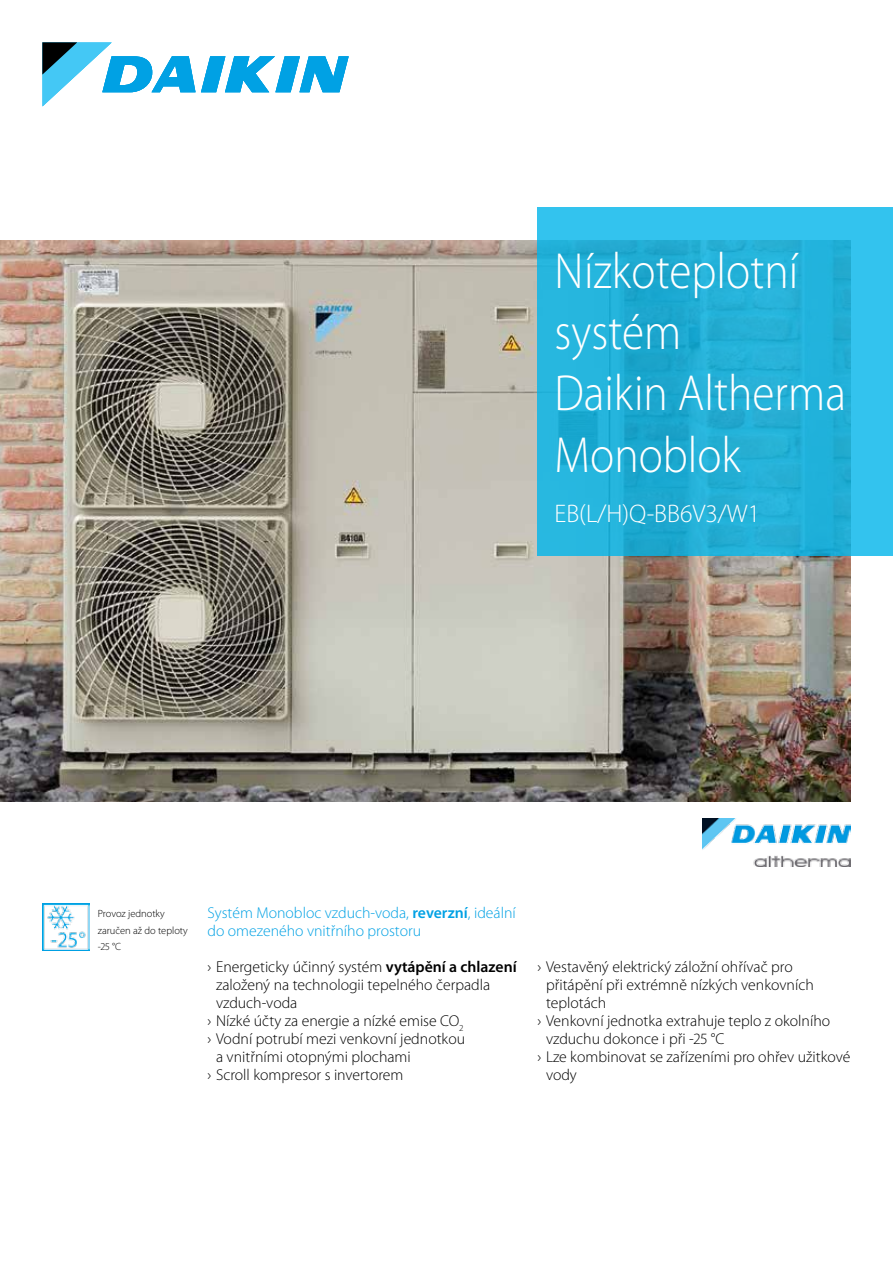
<style>
.page{position:relative;width:893px;height:1263px;background:#fff}
.page>*{position:absolute;margin:0;border:0;box-sizing:border-box;transform-origin:0 0}
.t1{font:300 51px/61.2px "Myriad Pro";color:#fff;scale:.89 1}
.t2{font:300 25.5px "Myriad Pro";color:#fff}
.t3{font:300 15.75px "Myriad Pro";color:#000}
.t4{font:300 15.75px/18px "Myriad Pro";color:#00a1e4}
.t5{font:300 10.5px/16.5px "Myriad Pro";color:#000}
.s1{font-weight:600}
</style>
<div class="page">
<svg style="left:43px;top:43px;width:306px;height:63px"></svg>
<img style="left:702px;top:819px;width:148px;height:48px">
<img style="left:43px;top:903px;width:46px;height:47px">
<img style="left:0;top:241px;width:850px;height:561px">
<svg style="left:537px;top:208px;width:356px;height:348px;fill:#25b3db"></svg>
<h1 class="t1" style="left:554px;top:241px;width:329px">Nízkoteplotní systém<br>Daikin Altherma<br>Monoblok</h1>
<h2 class="t2" style="left:554px;top:499px;width:207px">EB(L/H)Q-BB6V3/W1</h2>
<p class="t5" style="left:98px;top:905px;width:92px">Provoz jednotky zaručen až do teploty -25 °C</p>
<p class="t4" style="left:207px;top:904px;width:310px">Systém Monobloc vzduch-voda, <span class="s1">reverzní</span>, ideální do omezeného vnitřního prostoru</p>
<p class="t3" style="left:207px;top:958px;width:311px">› Energeticky účinný systém <span class="s1">vytápění a chlazení</span></p>
<p class="t3" style="left:216px;top:976px;width:276px">založený na technologii tepelného čerpadla</p>
<p class="t3" style="left:216px;top:994px;width:83px">vzduch-voda</p>
<p class="t3" style="left:207px;top:1012px;width:257px">› Nízké účty za energie a nízké emise CO<sub>2</sub></p>
<p class="t3" style="left:207px;top:1030px;width:259px">› Vodní potrubí mezi venkovní jednotkou</p>
<p class="t3" style="left:216px;top:1048px;width:196px">a vnitřními otopnými plochami</p>
<p class="t3" style="left:207px;top:1066px;width:197px">› Scroll kompresor s invertorem</p>
<p class="t3" style="left:537px;top:958px;width:257px">› Vestavěný elektrický záložní ohřívač pro</p>
<p class="t3" style="left:546px;top:976px;width:269px">přitápění při extrémně nízkých venkovních</p>
<p class="t3" style="left:546px;top:994px;width:62px">teplotách</p>
<p class="t3" style="left:537px;top:1012px;width:294px">› Venkovní jednotka extrahuje teplo z okolního</p>
<p class="t3" style="left:546px;top:1030px;width:180px">vzduchu dokonce i při -25 °C</p>
<p class="t3" style="left:537px;top:1048px;width:314px">› Lze kombinovat se zařízeními pro ohřev užitkové</p>
<p class="t3" style="left:546px;top:1066px;width:32px">vody</p>
</div>
